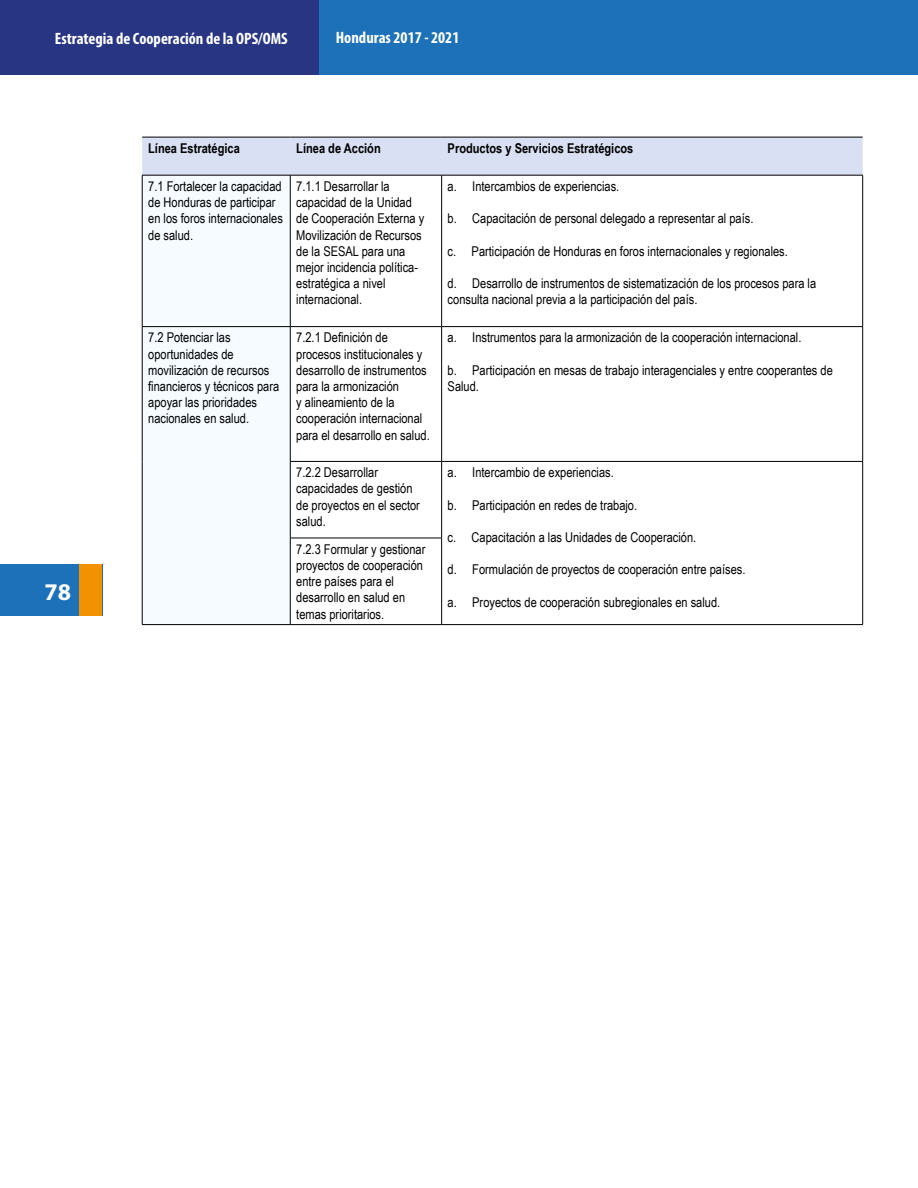
<style>
.page{position:relative;width:918px;height:1188px;background:#fff}
.page>*{position:absolute;margin:0;border:0;box-sizing:border-box;transform-origin:0 0}
.t1{font:700 24px "Myriad Pro";color:#fff}
.t2{font:700 condensed 16.5px "Myriad Pro";color:#fff}
.t3{font:13.5px/16.2px "Arial Narrow";color:#000}
.t4{font:700 13.5px "Arial Narrow";color:#000}
</style>
<div class="page">
<div style="left:318px;top:0;width:600px;height:74px;background:#1d71b8"></div>
<div style="left:0;top:0;width:318px;height:74px;background:#283583"></div>
<div style="left:0;top:564px;width:102px;height:52px;background:#1d71b8"></div>
<div style="left:79px;top:564px;width:23px;height:52px;background:#f39200"></div>
<div style="left:142px;top:138px;width:721px;height:37px;background:#dae0f3"></div>
<div style="left:143px;top:176px;width:147px;height:448px;background:#f5fbfe"></div>
<hr style="left:441px;top:175px;width:1px;height:151px;background:#000">
<hr style="left:862px;top:175px;width:1px;height:151px;background:#000">
<hr style="left:290px;top:326px;width:152px;height:1px;background:#000">
<hr style="left:442px;top:326px;width:421px;height:1px;background:#000">
<hr style="left:441px;top:327px;width:1px;height:134px;background:#000">
<hr style="left:862px;top:327px;width:1px;height:134px;background:#000">
<hr style="left:290px;top:461px;width:152px;height:1px;background:#000">
<hr style="left:442px;top:461px;width:421px;height:1px;background:#000">
<hr style="left:441px;top:462px;width:1px;height:76px;background:#000">
<hr style="left:862px;top:462px;width:1px;height:76px;background:#000">
<hr style="left:290px;top:538px;width:152px;height:1px;background:#000">
<hr style="left:441px;top:538px;width:1px;height:86px;background:#000">
<hr style="left:862px;top:538px;width:1px;height:86px;background:#000">
<hr style="left:290px;top:624px;width:152px;height:1px;background:#000">
<hr style="left:442px;top:624px;width:421px;height:1px;background:#000">
<hr style="left:142px;top:175px;width:1px;height:151px;background:#000">
<hr style="left:290px;top:175px;width:1px;height:151px;background:#000">
<hr style="left:142px;top:326px;width:148px;height:1px;background:#000">
<hr style="left:142px;top:327px;width:1px;height:134px;background:#000">
<hr style="left:290px;top:327px;width:1px;height:134px;background:#000">
<hr style="left:142px;top:461px;width:1px;height:77px;background:#000">
<hr style="left:290px;top:462px;width:1px;height:76px;background:#000">
<hr style="left:142px;top:538px;width:1px;height:86px;background:#000">
<hr style="left:290px;top:538px;width:1px;height:86px;background:#000">
<hr style="left:142px;top:624px;width:148px;height:1px;background:#000">
<hr style="left:142px;top:137px;width:148px;height:1px;background:#000">
<hr style="left:290px;top:137px;width:152px;height:1px;background:#000">
<hr style="left:442px;top:137px;width:421px;height:1px;background:#000">
<hr style="left:142px;top:175px;width:148px;height:1px;background:#000">
<hr style="left:290px;top:175px;width:152px;height:1px;background:#000">
<hr style="left:442px;top:175px;width:421px;height:1px;background:#000">
<p class="t2" style="left:55px;top:28px;width:234px">Estrategia de Cooperación de la OPS/OMS</p>
<p class="t2" style="left:336px;top:27px;width:125px">Honduras 2017 - 2021</p>
<p class="t4" style="left:148px;top:138px;width:93px">Línea Estratégica</p>
<p class="t4" style="left:296px;top:138px;width:86px">Línea de Acción</p>
<p class="t4" style="left:448px;top:138px;width:187px">Productos y Servicios Estratégicos</p>
<p class="t3" style="left:148px;top:178px;width:136px">7.1 Fortalecer la capacidad de Honduras de participar en los foros internacionales de salud.</p>
<p class="t3" style="left:296px;top:178px;width:129px">7.1.1 Desarrollar la capacidad de la Unidad de Cooperación Externa y<br>Movilización de Recursos de la SESAL para una mejor incidencia política&shy;estratégica a nivel internacional.</p>
<p class="t3" style="left:448px;top:178px;width:173px">a. Intercambios de experiencias.</p>
<p class="t3" style="left:448px;top:210px;width:307px">b. Capacitación de personal delegado a representar al país.</p>
<p class="t3" style="left:448px;top:242px;width:342px">c. Participación de Honduras en foros internacionales y regionales.</p>
<p class="t3" style="left:448px;top:275px;width:370px">d. Desarrollo de instrumentos de sistematización de los procesos para la consulta nacional previa a la participación del país.</p>
<h1 class="t1" style="left:44px;top:576px;width:28px">78</h1>
<p class="t3" style="left:148px;top:329px;width:133px">7.2 Potenciar las oportunidades de movilización de recursos financieros y técnicos para apoyar las prioridades nacionales en salud.</p>
<p class="t3" style="left:296px;top:329px;width:135px">7.2.1 Definición de procesos institucionales y desarrollo de instrumentos para la armonización<br>y alineamiento de la cooperación internacional para el desarrollo en salud.</p>
<p class="t3" style="left:448px;top:329px;width:355px">a. Instrumentos para la armonización de la cooperación internacional.</p>
<p class="t3" style="left:448px;top:361px;width:387px">b. Participación en mesas de trabajo interagenciales y entre cooperantes de<br>Salud.</p>
<p class="t3" style="left:296px;top:464px;width:125px">7.2.2 Desarrollar capacidades de gestión de proyectos en el sector salud.</p>
<p class="t3" style="left:448px;top:464px;width:168px">a. Intercambio de experiencias.</p>
<p class="t3" style="left:448px;top:496px;width:191px">b. Participación en redes de trabajo.</p>
<p class="t3" style="left:448px;top:529px;width:250px">c. Capacitación a las Unidades de Cooperación.</p>
<p class="t3" style="left:448px;top:561px;width:299px">d. Formulación de proyectos de cooperación entre países.</p>
<p class="t3" style="left:448px;top:594px;width:274px">a. Proyectos de cooperación subregionales en salud.</p>
<p class="t3" style="left:296px;top:540px;width:131px">7.2.3 Formular y gestionar proyectos de cooperación entre países para el desarrollo en salud en temas prioritarios.</p>
</div>
